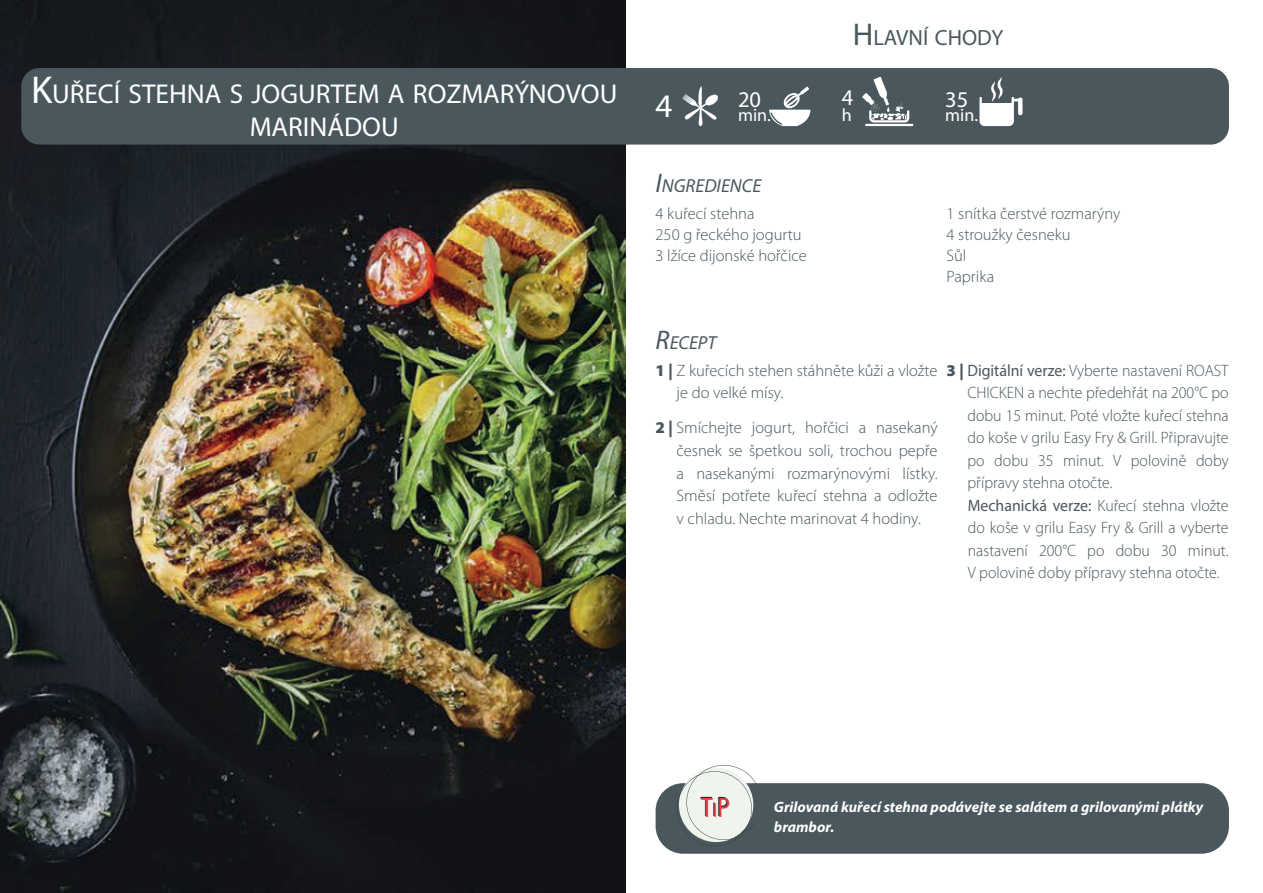
<style>
.page{position:relative;width:1263px;height:893px;background:#fff}
.page>*{position:absolute;margin:0;border:0;box-sizing:border-box;transform-origin:0 0}
.t1{font:33px "Myriad Pro";color:#fff}
.t2{font:27.3px/33px "Myriad Pro";color:#fff;text-align:center}
.t3{font:25.35px "Futura Std";color:#231f20}
.t4{font:22.5px "Myriad Pro";color:#fff}
.t5{font:22.05px "Myriad Pro";color:#4a585e}
.t6{font:italic 18.9px "Myriad Pro";color:#4a585e}
.t7{font:18px "Myriad Pro";color:#fff}
.t8{font:300 16.5px/22.5px "Myriad Pro";color:#4a565e;scale:.96 1}
.t9{font:300 16.5px/21px "Myriad Pro";color:#4a565e}
.t10{font:italic 700 15px/19.5px "Myriad Pro";color:#fff}
.s1{font-size:39px}
.s2{font-size:31.5px}
.s3{font-size:27px}
.s4{font-weight:900}
.s5{font-weight:400}
.s6{font-size:17.7px}
</style>
<div class="page">
<img style="left:0;top:0;width:625px;height:893px">
<div style="left:21px;top:68px;width:1208px;height:77px;background:#4a585e;border-radius:18px"></div>
<div style="left:656px;top:783px;width:573px;height:71px;background:#4a585e;border-radius:28px"></div>
<svg style="left:769px;top:86px;width:41px;height:40px"></svg>
<svg style="left:682px;top:87px;width:36px;height:39px"></svg>
<svg style="left:1018px;top:98px;width:4px;height:17px"></svg>
<svg style="left:979px;top:77px;width:39px;height:49px"></svg>
<hr style="left:865px;top:124px;width:48px;height:2px;background:#fff">
<svg style="left:862px;top:77px;width:47px;height:45px"></svg>
<svg style="left:677px;top:765px;width:81px;height:81px"></svg>
<h2 class="t2" style="left:31px;top:77px;width:568px"><span class="s1">K</span>UŘECÍ STEHNA S JOGURTEM A ROZMARÝNOVOU<br>MARINÁDOU</h2>
<h3 class="t5" style="left:853px;top:24px;width:152px"><span class="s2">H</span> LAVNÍ CHODY</h3>
<h1 class="t1" style="left:656px;top:86px;width:18px">4</h1>
<h3 class="t4" style="left:738px;top:86px;width:25px">20</h3>
<p class="t7" style="left:738px;top:104px;width:34px">min.</p>
<h3 class="t4" style="left:842px;top:84px;width:13px">4</h3>
<p class="t7" style="left:842px;top:104px;width:11px">h</p>
<h3 class="t4" style="left:945px;top:86px;width:25px">35</h3>
<p class="t7" style="left:945px;top:104px;width:34px">min.</p>
<p class="t6" style="left:656px;top:174px;width:107px"><span class="s3">I</span>NGREDIENCE</p>
<p class="t9" style="left:656px;top:203px;width:153px">4 kuřecí stehna<br>250 g řeckého jogurtu<br>3 lžíce dijonské hořčice</p>
<p class="t9" style="left:946px;top:203px;width:175px">1 snítka čerstvé rozmarýny<br>4 stroužky česneku<br>Sůl<br>Paprika</p>
<p class="t6" style="left:656px;top:331px;width:62px"><span class="s3">R</span>ECEPT</p>
<p class="t9" style="left:676px;top:359px;width:263px;line-height:22.5px;text-indent:-21px"><span class="s4">1 |</span> Z kuřecích stehen stáhněte kůži a vložte je do velké mísy.</p>
<p class="t9" style="left:676px;top:417px;width:263px;line-height:22.5px;text-align:justify;text-indent:-21px"><span class="s4">2 |</span> Smíchejte jogurt, hořčici a nasekaný česnek se špetkou soli, trochou pepře a nasekanými rozmarýnovými lístky.<br>Směsí potřete kuřecí stehna a odložte v chladu. Nechte marinovat 4 hodiny.</p>
<p class="t8" style="left:967px;top:359px;width:274px;text-indent:-21px"><span class="s4">3 |</span> <span class="s5">Digitální verze:</span> Vyberte nastavení ROAST CHICKEN a nechte předehřát na 200°C po dobu 15 minut. Poté vložte kuřecí stehna do koše v grilu Easy Fry &amp; Grill. Připravujte po dobu 35 minut. V polovině doby přípravy stehna otočte.<br><span class="s5">Mechanická verze:</span> Kuřecí stehna vložte do koše v grilu Easy Fry &amp; Grill a vyberte nastavení 200°C po dobu 30 minut.<br>V polovině doby přípravy stehna otočte.</p>
<h3 class="t3" style="left:700px;top:790px;width:30px">T<span class="s6">I</span>P</h3>
<p class="t10" style="left:774px;top:797px;width:431px">Grilovaná kuřecí stehna podávejte se salátem a grilovanými plátky brambor.</p>
</div>
